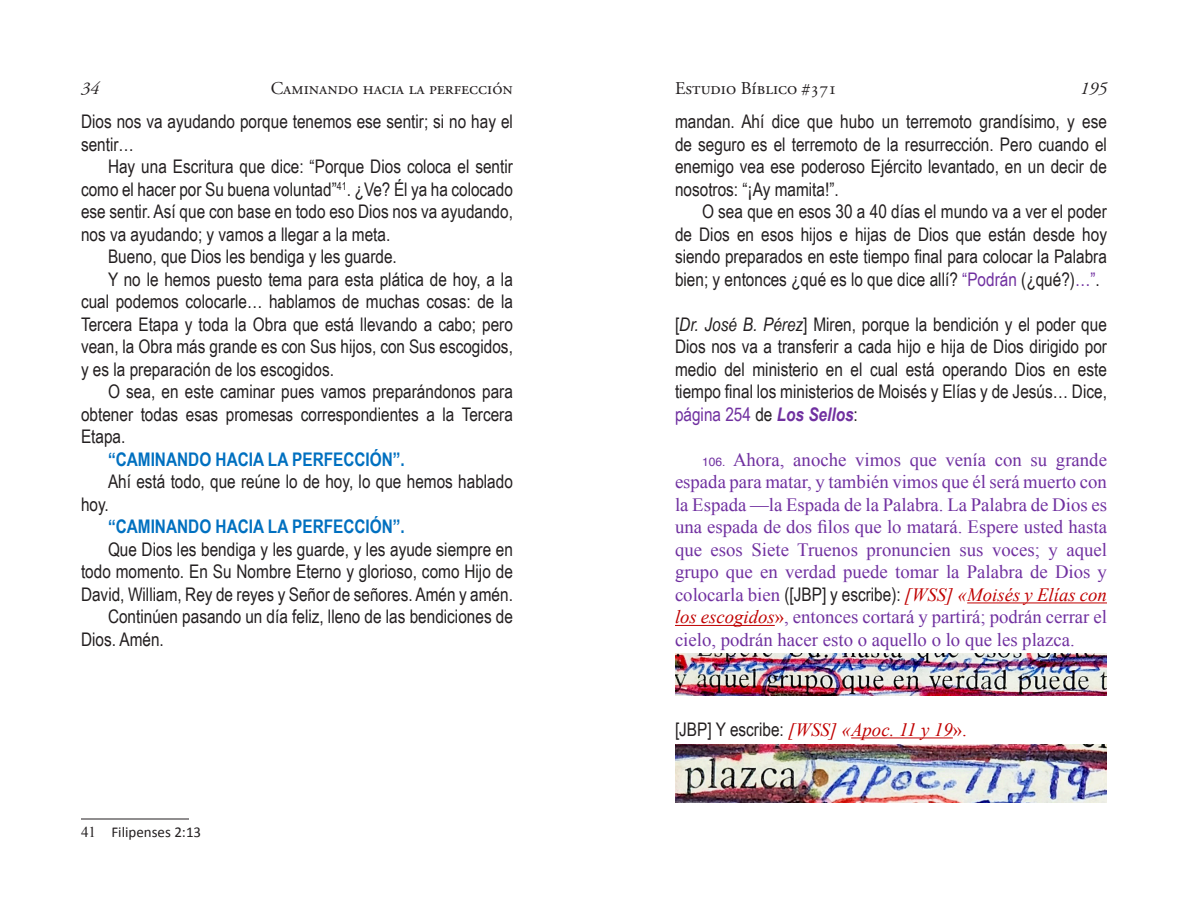
<style>
.page{position:relative;width:1188px;height:918px;background:#fff}
.page>*{position:absolute;margin:0;border:0;box-sizing:border-box;transform-origin:0 0}
.t1{font:18.75px/22.5px "Arial Narrow";color:#231f20;text-align:justify}
.t2{font:18.75px/22.5px "Times New Roman";color:#7030a0;text-align:justify}
.t3{font:700 18.75px "Arial Narrow";color:#0070c0}
.t4{font:italic 18.75px "Times New Roman";color:#c00000}
.t5{font:18px "Adobe Garamond Pro";color:#231f20}
.t6{font:italic 18px "Adobe Garamond Pro";color:#231f20}
.t7{font:15px "Calibri";color:#231f20}
.s1{font-family:"Times New Roman"}
.s2{color:#7030a0}
.s3{font-style:italic}
.s4{font-weight:700;font-style:italic;color:#7030a0}
.s5{font-family:"Helvetica";font-size:12px}
.s6{font-family:"Arial Narrow";color:#231f20}
.s7{font-style:italic;color:#c00000}
.s8{color:#c00000}
.s9{font-family:"Arial Narrow";font-style:normal;color:#231f20}
.s10{font-style:normal}
</style>
<div class="page">
<hr style="left:81px;top:819px;width:108px;height:1px;background:#231f20">
<hr style="left:967px;top:603px;width:140px;height:1px;background:#c00000">
<hr style="left:675px;top:625px;width:100px;height:1px;background:#c00000">
<hr style="left:851px;top:738px;width:102px;height:1px;background:#c00000">
<img style="left:675px;top:654px;width:432px;height:42px">
<img style="left:675px;top:745px;width:432px;height:58px">
<p class="t6" style="left:81px;top:78px;width:19px">34</p>
<p class="t5" style="left:271px;top:78px;width:244px">Caminando hacia la perfección</p>
<p class="t1" style="left:81px;top:110px;width:433px">Dios nos va ayudando porque tenemos ese sentir; si no hay el sentir…</p>
<p class="t1" style="left:108px;top:155px;width:407px">Hay una Escritura que dice: “Porque Dios coloca el sentir</p>
<p class="t1" style="left:81px;top:177px;width:433px">como el hacer por Su buena voluntad”<sup>41</sup>. ¿Ve? Él ya ha colocado</p>
<p class="t1" style="left:81px;top:200px;width:434px">ese sentir. Así que con base en todo eso Dios nos va ayudando,</p>
<p class="t1" style="left:81px;top:222px;width:311px">nos va ayudando; y vamos a llegar a la meta.</p>
<p class="t1" style="left:108px;top:245px;width:290px">Bueno, que Dios les bendiga y les guarde.</p>
<p class="t1" style="left:108px;top:267px;width:406px">Y no le hemos puesto tema para esta plática de hoy, a la</p>
<p class="t1" style="left:81px;top:290px;width:433px">cual podemos colocarle… hablamos de muchas cosas: de la</p>
<p class="t1" style="left:81px;top:312px;width:433px">Tercera Etapa y toda la Obra que está llevando a cabo; pero</p>
<p class="t1" style="left:81px;top:335px;width:433px">vean, la Obra más grande es con Sus hijos, con Sus escogidos,</p>
<p class="t1" style="left:81px;top:357px;width:254px">y es la preparación de los escogidos.</p>
<p class="t1" style="left:108px;top:380px;width:406px">O sea, en este caminar pues vamos preparándonos para</p>
<p class="t1" style="left:81px;top:402px;width:433px">obtener todas esas promesas correspondientes a la Tercera</p>
<p class="t1" style="left:81px;top:425px;width:46px">Etapa.</p>
<p class="t3" style="left:108px;top:445px;width:296px">“CAMINANDO HACIA LA PERFECCIÓN”.</p>
<p class="t1" style="left:81px;top:470px;width:433px;text-indent:27px">Ahí está todo, que reúne lo de hoy, lo que hemos hablado hoy.</p>
<p class="t3" style="left:108px;top:513px;width:296px">“CAMINANDO HACIA LA PERFECCIÓN”.</p>
<p class="t1" style="left:108px;top:537px;width:406px">Que Dios les bendiga y les guarde, y les ayude siempre en</p>
<p class="t1" style="left:81px;top:560px;width:433px">todo momento. En Su Nombre Eterno y glorioso, como Hijo de</p>
<p class="t1" style="left:81px;top:582px;width:433px">David, William, Rey de reyes y Señor de señores. Amén y amén.</p>
<p class="t1" style="left:108px;top:605px;width:407px">Continúen pasando un día feliz, lleno de las bendiciones de</p>
<p class="t1" style="left:81px;top:627px;width:84px">Dios. Amén.</p>
<p class="t7" style="left:81px;top:822px;width:122px"><span class="s1">41</span> Filipenses 2:13</p>
<p class="t5" style="left:675px;top:78px;width:164px">Estudio Bíblico #371</p>
<p class="t6" style="left:1080px;top:78px;width:28px">195</p>
<p class="t1" style="left:675px;top:110px;width:434px">mandan. Ahí dice que hubo un terremoto grandísimo, y ese de seguro es el terremoto de la resurrección. Pero cuando el enemigo vea ese poderoso Ejército levantado, en un decir de nosotros: “¡Ay mamita!”.</p>
<p class="t1" style="left:675px;top:200px;width:434px;text-indent:27px">O sea que en esos 30 a 40 días el mundo va a ver el poder de Dios en esos hijos e hijas de Dios que están desde hoy siendo preparados en este tiempo final para colocar la Palabra bien; y entonces ¿qué es lo que dice allí? <span class="s2">“Podrán</span> (¿qué?)<span class="s2">…”</span>.</p>
<p class="t1" style="left:675px;top:312px;width:434px">[<span class="s3">Dr. José B. Pérez</span>] Miren, porque la bendición y el poder que Dios nos va a transferir a cada hijo e hija de Dios dirigido por medio del ministerio en el cual está operando Dios en este tiempo final los ministerios de Moisés y Elías y de Jesús… Dice, <span class="s2">página 254</span> de <span class="s4">Los Sellos</span>:</p>
<p class="t2" style="left:675px;top:448px;width:434px;text-indent:27px"><span class="s5">106.</span> Ahora, anoche vimos que venía con su grande espada para matar, y también vimos que él será muerto con la Espada —la Espada de la Palabra. La Palabra de Dios es una espada de dos filos que lo matará. Espere usted hasta que esos Siete Truenos pronuncien sus voces; y aquel grupo que en verdad puede tomar la Palabra de Dios y colocarla bien <span class="s6">([JBP] y escribe):</span> <span class="s7">[WSS] «Moisés y Elías con los escogidos</span><span class="s8">»</span>, entonces cortará y partirá; podrán cerrar el cielo, podrán hacer esto o aquello o lo que les plazca.</p>
<p class="t4" style="left:675px;top:717px;width:293px"><span class="s9">[JBP] Y escribe:</span> [WSS] «Apoc. 11 y 19<span class="s10">».</span></p>
</div>
